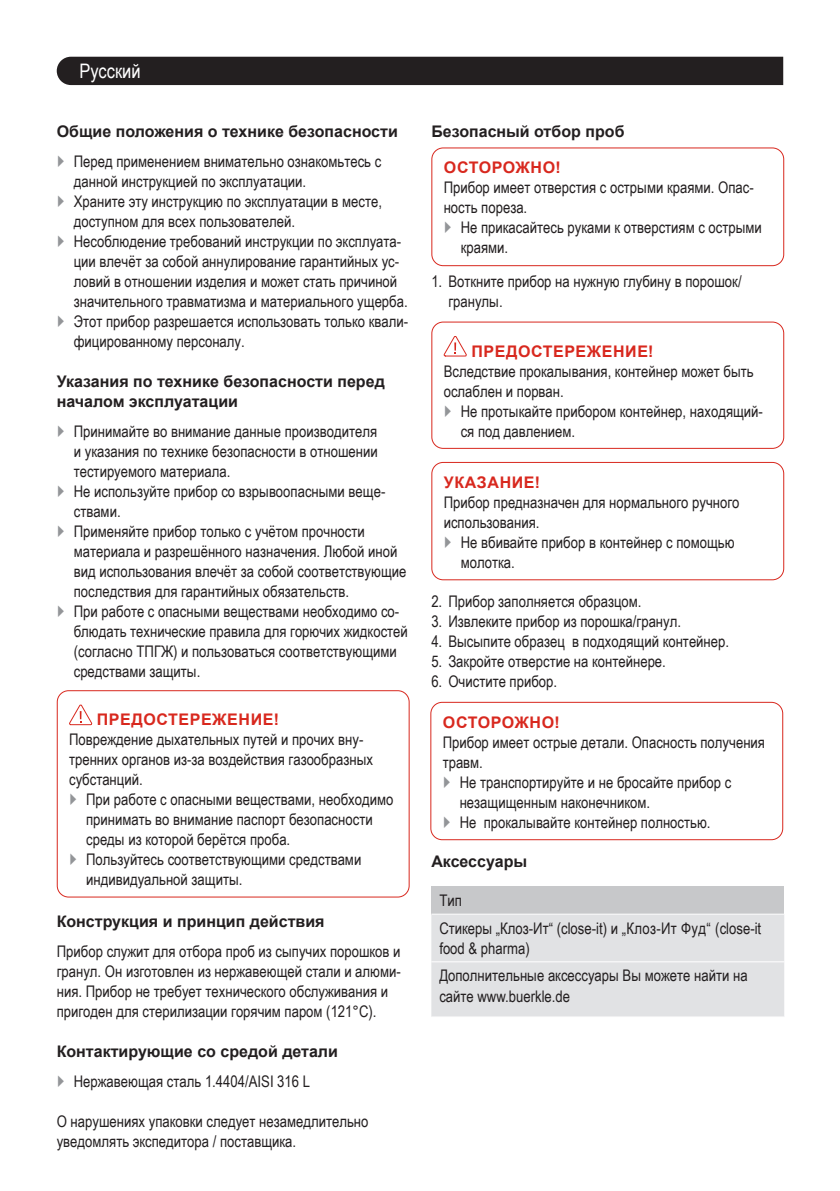
<style>
.page{position:relative;width:840px;height:1191px;background:#fff}
.page>*{position:absolute;margin:0;border:0;box-sizing:border-box;transform-origin:0 0}
.t1{font:20px "Arial Narrow";color:#fff}
.t2{font:16px/20px "Arial Narrow";color:#231f20}
.t3{font:700 16px/20px "Arial";color:#231f20}
.t4{font:700 16px "Arial";letter-spacing:.035em;color:#d8281e}
</style>
<div class="page">
<div style="left:57px;top:57px;width:725px;height:28px;background:#231f20"></div>
<svg style="left:69px;top:705px;width:23px;height:20px"></svg>
<div style="left:57px;top:690px;width:352px;height:207px;border:1px solid #d8281e;border-radius:11px"></div>
<div style="left:431px;top:147px;width:352px;height:119px;border:1px solid #d8281e;border-radius:11px"></div>
<svg style="left:443px;top:336px;width:23px;height:20px"></svg>
<div style="left:431px;top:321px;width:352px;height:128px;border:1px solid #d8281e;border-radius:11px"></div>
<div style="left:431px;top:462px;width:352px;height:118px;border:1px solid #d8281e;border-radius:11px"></div>
<div style="left:430px;top:702px;width:352px;height:138px;border:1px solid #d8281e;border-radius:11px"></div>
<div style="left:431px;top:886px;width:352px;height:28px;background:#c7c8ca"></div>
<div style="left:431px;top:914px;width:352px;height:102px;background:#e1e2e4"></div>
<hr style="left:431px;top:913px;width:352px;height:1px;background:#fff">
<hr style="left:431px;top:961px;width:352px;height:1px;background:#fff">
<p class="t1" style="left:79px;top:56px;width:62px">Русский</p>
<p class="t3" style="left:57px;top:121px;width:342px">Общие положения о технике безопасности</p>
<p class="t2" style="left:74px;top:150px;width:336px">Перед применением внимательно ознакомьтесь с данной инструкцией по эксплуатации.<br>Храните эту инструкцию по эксплуатации в месте, доступном для всех пользователей.<br>Несоблюдение требований инструкции по эксплуата&shy;ции влечёт за собой аннулирование гарантийных ус&shy;ловий в отношении изделия и может стать причиной значительного травматизма и материального ущерба.<br>Этот прибор разрешается использовать только квали&shy;фицированному персоналу.</p>
<p class="t3" style="left:57px;top:371px;width:329px">Указания по технике безопасности перед началом эксплуатации</p>
<p class="t2" style="left:74px;top:420px;width:335px">Принимайте во внимание данные производителя<br>и указания по технике безопасности в отношении тестируемого материала.<br>Не используйте прибор со взрывоопасными веще&shy;ствами.<br>Применяйте прибор только с учётом прочности материала и разрешённого назначения. Любой иной вид использования влечёт за собой соответствующие последствия для гарантийных обязательств.<br>При работе с опасными веществами необходимо со&shy;блюдать технические правила для горючих жидкостей (согласно ТПГЖ) и пользоваться соответствующими средствами защиты.</p>
<p class="t4" style="left:97px;top:708px;width:183px">ПРЕДОСТЕРЕЖЕНИЕ!</p>
<p class="t2" style="left:69px;top:729px;width:305px">Повреждение дыхательных путей и прочих вну&shy;тренних органов из-за воздействия газообразных субстанций.</p>
<p class="t2" style="left:86px;top:789px;width:308px">При работе с опасными веществами, необходимо принимать во внимание паспорт безопасности среды из которой берётся проба.<br>Пользуйтесь соответствующими средствами индивидуальной защиты.</p>
<p class="t3" style="left:57px;top:911px;width:269px">Конструкция и принцип действия</p>
<p class="t2" style="left:57px;top:940px;width:345px">Прибор служит для отбора проб из сыпучих порошков и гранул. Он изготовлен из нержавеющей стали и алюми&shy;ния. Прибор не требует технического обслуживания и пригоден для стерилизации горячим паром (121°C).</p>
<p class="t3" style="left:57px;top:1041px;width:282px">Контактирующие со средой детали</p>
<p class="t2" style="left:74px;top:1070px;width:238px">Нержавеющая сталь 1.4404/AISI 316 L</p>
<p class="t2" style="left:57px;top:1110px;width:313px">О нарушениях упаковки следует незамедлительно уведомлять экспедитора / поставщика.</p>
<p class="t3" style="left:431px;top:121px;width:195px">Безопасный отбор проб</p>
<p class="t4" style="left:443px;top:156px;width:118px">ОСТОРОЖНО!</p>
<p class="t2" style="left:443px;top:177px;width:311px">Прибор имеет отверстия с острыми краями. Опас&shy;ность пореза.</p>
<p class="t2" style="left:460px;top:217px;width:302px">Не прикасайтесь руками к отверстиям с острыми краями.</p>
<p class="t2" style="left:448px;top:270px;width:294px;text-indent:-17px">1. Воткните прибор на нужную глубину в порошок/ гранулы.</p>
<p class="t4" style="left:471px;top:339px;width:183px">ПРЕДОСТЕРЕЖЕНИЕ!</p>
<p class="t2" style="left:443px;top:360px;width:311px">Вследствие прокалывания, контейнер может быть ослаблен и порван.</p>
<p class="t2" style="left:460px;top:400px;width:303px">Не протыкайте прибором контейнер, находящий&shy;ся под давлением.</p>
<p class="t4" style="left:443px;top:471px;width:98px">УКАЗАНИЕ!</p>
<p class="t2" style="left:443px;top:492px;width:297px">Прибор предназначен для нормального ручного использования.</p>
<p class="t2" style="left:460px;top:532px;width:275px">Не вбивайте прибор в контейнер с помощью молотка.</p>
<p class="t2" style="left:431px;top:590px;width:212px">2. Прибор заполняется образцом.</p>
<p class="t2" style="left:431px;top:610px;width:251px">3. Извлеките прибор из порошка/гранул.</p>
<p class="t2" style="left:431px;top:630px;width:299px">4. Высыпите образец в подходящий контейнер.</p>
<p class="t2" style="left:431px;top:650px;width:236px">5. Закройте отверстие на контейнере.</p>
<p class="t2" style="left:431px;top:670px;width:127px">6. Очистите прибор.</p>
<p class="t4" style="left:442px;top:711px;width:118px">ОСТОРОЖНО!</p>
<p class="t2" style="left:442px;top:731px;width:323px">Прибор имеет острые детали. Опасность получения</p>
<p class="t2" style="left:442px;top:751px;width:42px">травм.</p>
<p class="t2" style="left:459px;top:771px;width:273px">Не транспортируйте и не бросайте прибор с</p>
<p class="t2" style="left:459px;top:791px;width:192px">незащищенным наконечником.</p>
<p class="t2" style="left:459px;top:811px;width:252px">Не прокалывайте контейнер полностью.</p>
<p class="t3" style="left:431px;top:851px;width:97px">Аксессуары</p>
<p class="t2" style="left:439px;top:885px;width:323px;line-height:28px">Тип<br>Стикеры „Клоз-Ит“ (close-it) и „Клоз-Ит Фуд“ (close-it</p>
<p class="t2" style="left:439px;top:933px;width:309px;line-height:27.6px">food &amp; pharma)<br>Дополнительные аксессуары Вы можете найти на</p>
<p class="t2" style="left:439px;top:985px;width:132px">сайте www.buerkle.de</p>
</div>
